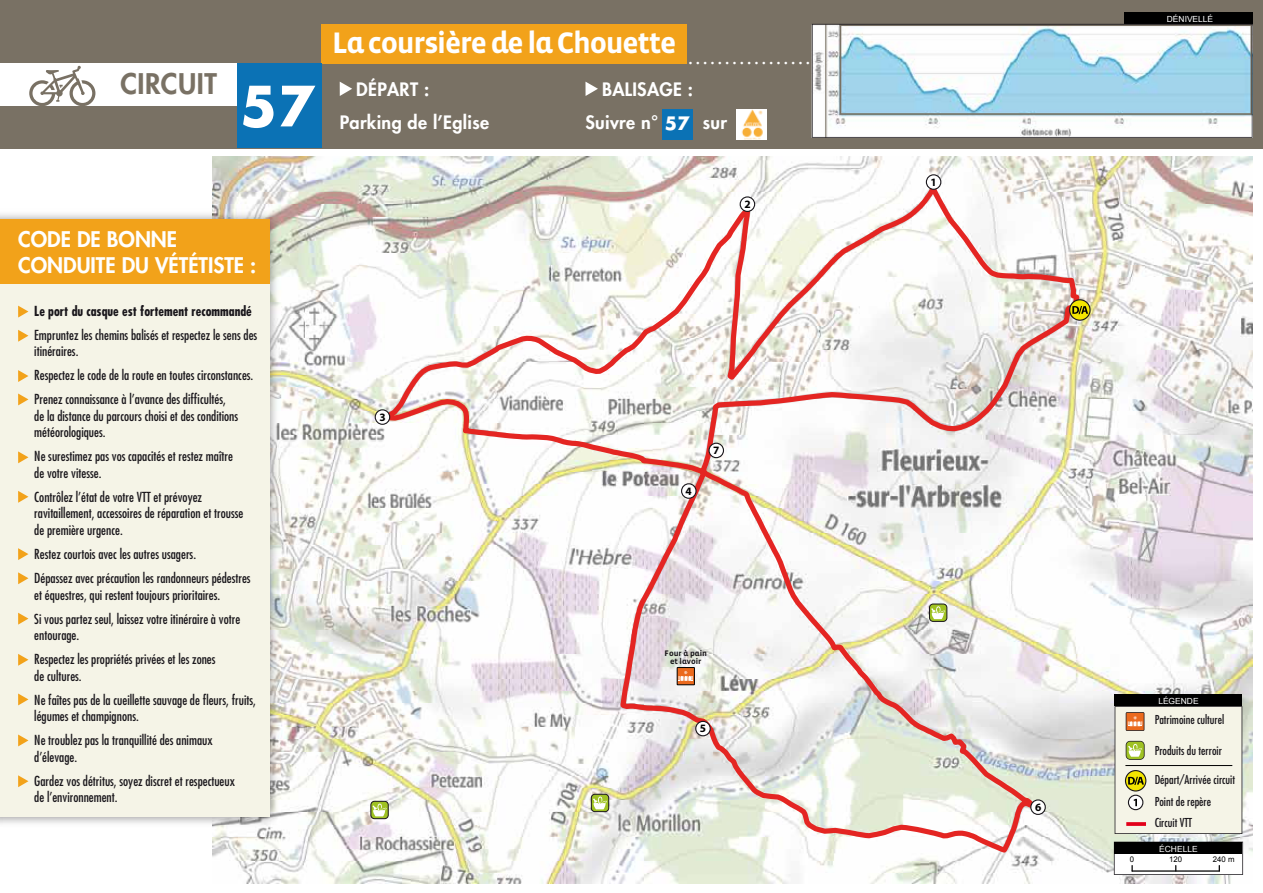
<style>
.page{position:relative;width:1263px;height:893px;background:#fff}
.page>*{position:absolute;margin:0;border:0;box-sizing:border-box;transform-origin:0 0}
.t1{font:700 54px "Futura Std";color:#fff}
.t2{font:700 30.3px "Vista Sans Alt";letter-spacing:-.04em;color:#fff}
.t3{font:800 27.75px "Futura Std";letter-spacing:.02em;color:#797164}
.t4{font:22.5px "Futura Std";color:#fff}
.t5{font:800 21px/25.2px "Futura Std";color:#fff}
.t6{font:800 18px/33px "Futura Std";letter-spacing:.02em;color:#fff}
.t7{font:condensed 13.5px/24px "Futura Std";color:#1a171c}
.t8{font:700 condensed 13.5px "Futura Std";color:#1a171c}
.t9{font:condensed 12px/21.8px "Futura Std";color:#1a171c}
.t10{font:700 11.25px "Myriad Pro";color:#000}
.t11{font:8.4px "Arial";color:#fff}
.t12{font:700 8.25px/7.5px "Vista Sans Alt";color:#1a171c;text-align:center}
.t13{font:7.8px "Arial";letter-spacing:.005em;color:#000}
.s1{font-weight:700}
</style>
<div class="page">
<img style="left:212px;top:156px;width:1041px;height:727px">
<svg style="left:382px;top:184px;width:701px;height:672px"></svg>
<div style="left:0;top:0;width:1263px;height:148px;background:#797164"></div>
<div style="left:321px;top:24px;width:366px;height:40px;background:#f2a21a"></div>
<div style="left:237px;top:64px;width:84px;height:84px;background:#0b72b5"></div>
<div style="left:0;top:64px;width:237px;height:42px;background:#fff"></div>
<svg style="left:29px;top:66px;width:66px;height:40px"></svg>
<div style="left:737px;top:109px;width:30px;height:30px;background:#fff"></div>
<img style="left:741px;top:109px;width:22px;height:30px">
<div style="left:662px;top:109px;width:31px;height:30px;background:#0b72b5"></div>
<svg style="left:340px;top:82px;width:12px;height:14px"></svg>
<svg style="left:585px;top:82px;width:13px;height:14px"></svg>
<div style="left:1124px;top:12px;width:128px;height:12px;background:#000"></div>
<svg style="left:812px;top:24px;width:440px;height:114px;background:#c6dee9"></svg>
<svg style="left:1114px;top:842px;width:129px;height:33px"></svg>
<hr style="left:1132px;top:870px;width:87px;height:2px;background:#000">
<div style="left:926px;top:174px;width:15px;height:16px;background:#fff;border:1px solid #1a171c;border-radius:50%"></div>
<div style="left:740px;top:196px;width:15px;height:16px;background:#fff;border:1px solid #1a171c;border-radius:50%"></div>
<div style="left:375px;top:409px;width:15px;height:16px;background:#fff;border:1px solid #1a171c;border-radius:50%"></div>
<svg style="left:681px;top:483px;width:16px;height:16px"></svg>
<div style="left:695px;top:721px;width:16px;height:15px;background:#fff;border:1px solid #1a171c;border-radius:50%"></div>
<svg style="left:1030px;top:799px;width:16px;height:16px"></svg>
<div style="left:708px;top:443px;width:16px;height:15px;background:#fff;border:1px solid #1a171c;border-radius:50%"></div>
<svg style="left:929px;top:604px;width:18px;height:17px"></svg>
<div style="left:929px;top:604px;width:18px;height:18px;border:1px solid #1a171c;border-radius:4px"></div>
<svg style="left:931px;top:606px;width:14px;height:13px"></svg>
<div style="left:677px;top:667px;width:17px;height:18px;background:#eb6a1e"></div>
<div style="left:677px;top:667px;width:18px;height:18px;border:1px solid #000"></div>
<svg style="left:678px;top:671px;width:15px;height:10px"></svg>
<svg style="left:591px;top:794px;width:18px;height:18px"></svg>
<div style="left:591px;top:794px;width:18px;height:18px;border:1px solid #1a171c;border-radius:4px"></div>
<svg style="left:593px;top:796px;width:14px;height:13px"></svg>
<svg style="left:371px;top:801px;width:17px;height:18px"></svg>
<div style="left:370px;top:801px;width:19px;height:18px;border:1px solid #1a171c;border-radius:4px"></div>
<svg style="left:372px;top:803px;width:15px;height:13px"></svg>
<svg style="left:1069px;top:299px;width:21px;height:22px"></svg>
<svg style="left:1072px;top:306px;width:16px;height:8px"></svg>
<img style="left:0;top:207px;width:283px;height:623px">
<div style="left:0;top:219px;width:270px;height:598px;background:#f5f4e7"></div>
<div style="left:0;top:219px;width:270px;height:65px;background:#f2a21a"></div>
<svg style="left:18px;top:306px;width:10px;height:12px"></svg>
<svg style="left:18px;top:330px;width:10px;height:12px"></svg>
<svg style="left:18px;top:370px;width:10px;height:12px"></svg>
<svg style="left:18px;top:393px;width:10px;height:12px"></svg>
<svg style="left:18px;top:451px;width:10px;height:12px"></svg>
<svg style="left:18px;top:491px;width:10px;height:12px"></svg>
<svg style="left:18px;top:548px;width:10px;height:12px"></svg>
<svg style="left:18px;top:693px;width:10px;height:12px"></svg>
<svg style="left:18px;top:734px;width:10px;height:12px"></svg>
<svg style="left:18px;top:775px;width:10px;height:12px"></svg>
<svg style="left:18px;top:572px;width:10px;height:12px"></svg>
<svg style="left:18px;top:613px;width:10px;height:12px"></svg>
<svg style="left:18px;top:654px;width:10px;height:12px"></svg>
<div style="left:1114px;top:695px;width:128px;height:11px;background:#000"></div>
<svg style="left:1114px;top:706px;width:128px;height:128px;background:#e8e4d3"></svg>
<h3 class="t3" style="left:120px;top:66px;width:98px">CIRCUIT</h3>
<h1 class="t1" style="left:240px;top:70px;width:77px">57</h1>
<h2 class="t2" style="left:332px;top:27px;width:346px">La coursière de la Chouette</h2>
<h3 class="t4" style="left:687px;top:41px;width:126px">.................</h3>
<h3 class="t6" style="left:340px;top:73px;width:151px;text-indent:17px">DÉPART :<br>Parking de l’Eglise</h3>
<h3 class="t6" style="left:585px;top:73px;width:109px;text-align:right">BALISAGE :<br>Suivre n° <span class="s1">57</span></h3>
<h3 class="t6" style="left:703px;top:106px;width:26px">sur</h3>
<h3 class="t5" style="left:18px;top:227px;width:240px">CODE DE BONNE<br>CONDUITE DU VÉTÉTISTE :</h3>
<p class="t8" style="left:34px;top:303px;width:219px">Le port du casque est fortement recommandé</p>
<p class="t7" style="left:34px;top:327px;width:224px;line-height:16.5px">Empruntez les chemins balisés et respectez le sens des itinéraires.</p>
<p class="t7" style="left:34px;top:363px;width:221px">Respectez le code de la route en toutes circonstances.<br>Prenez connaissance à l’avance des difficultés,</p>
<p class="t7" style="left:34px;top:408px;width:205px;line-height:16.5px">de la distance du parcours choisi et des conditions météorologiques.</p>
<p class="t7" style="left:34px;top:448px;width:200px;line-height:16.5px">Ne surestimez pas vos capacités et restez maître de votre vitesse.</p>
<p class="t7" style="left:34px;top:489px;width:211px;line-height:16.5px">Contrôlez l’état de votre VTT et prévoyez ravitaillement, accessoires de réparation et trousse de première urgence.</p>
<p class="t7" style="left:34px;top:542px;width:218px">Restez courtois avec les autres usagers.<br>Dépassez avec précaution les randonneurs pédestres</p>
<p class="t7" style="left:34px;top:582px;width:207px">et équestres, qui restent toujours prioritaires.<br>Si vous partez seul, laissez votre itinéraire à votre</p>
<p class="t7" style="left:34px;top:623px;width:183px">entourage.<br>Respectez les propriétés privées et les zones</p>
<p class="t7" style="left:34px;top:663px;width:223px">de cultures.<br>Ne faîtes pas de la cueillette sauvage de fleurs, fruits,</p>
<p class="t7" style="left:34px;top:704px;width:180px">légumes et champignons.<br>Ne troublez pas la tranquillité des animaux</p>
<p class="t7" style="left:34px;top:744px;width:202px">d’élevage.<br>Gardez vos détritus, soyez discret et respectueux</p>
<p class="t7" style="left:34px;top:785px;width:85px">de l’environnement.</p>
<p class="t10" style="left:379px;top:410px;width:8px">3</p>
<p class="t10" style="left:744px;top:197px;width:8px">2</p>
<p class="t10" style="left:685px;top:484px;width:8px">4</p>
<p class="t10" style="left:713px;top:443px;width:8px">7</p>
<p class="t12" style="left:665px;top:650px;width:44px">Four à pain et lavoir</p>
<p class="t10" style="left:700px;top:721px;width:8px">5</p>
<p class="t10" style="left:931px;top:175px;width:8px">1</p>
<p class="t11" style="left:1167px;top:13px;width:48px">DÉNIVELLÉ</p>
<p class="t10" style="left:1035px;top:800px;width:8px">6</p>
<p class="t11" style="left:1158px;top:696px;width:42px">LÉGENDE</p>
<p class="t9" style="left:1155px;top:709px;width:71px">Patrimoine culturel</p>
<p class="t9" style="left:1155px;top:739px;width:69px">Produits du terroir</p>
<p class="t9" style="left:1155px;top:769px;width:82px">Départ/Arrivée circuit<br>Point de repère</p>
<p class="t9" style="left:1155px;top:811px;width:39px">Circuit VTT</p>
<p class="t11" style="left:1159px;top:843px;width:40px">ÉCHELLE</p>
<p class="t13" style="left:1130px;top:854px;width:6px">0</p>
<p class="t13" style="left:1169px;top:854px;width:15px">120</p>
<p class="t13" style="left:1213px;top:854px;width:23px">240 m</p>
</div>
